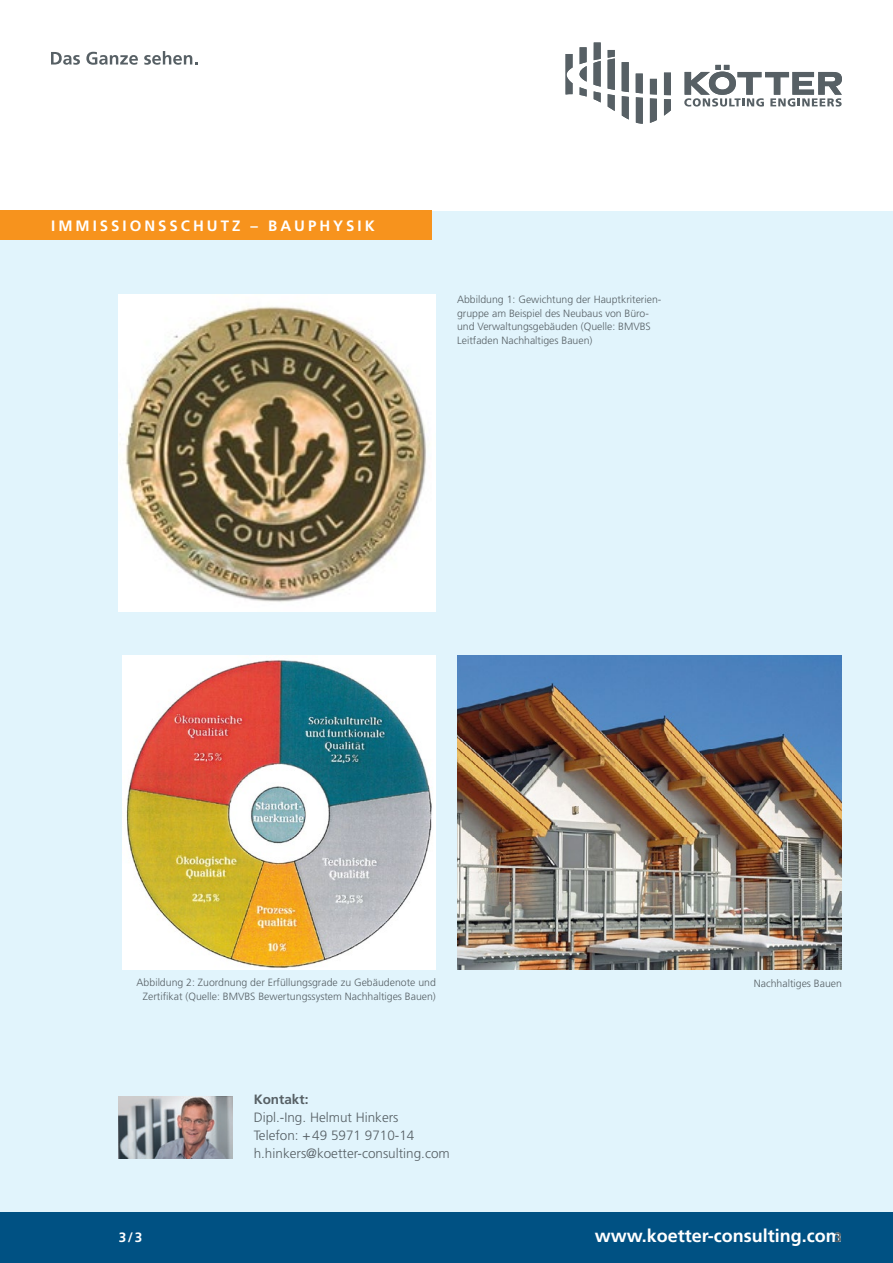
<style>
.page{position:relative;width:893px;height:1263px;background:#fff}
.page>*{position:absolute;margin:0;border:0;box-sizing:border-box;transform-origin:0 0}
.t1{font:700 18px "Frutiger LT Std";color:#fff}
.t2{font:700 15px "Frutiger LT Std";letter-spacing:.2em;color:#fff}
.t3{font:300 13.5px/18px "Frutiger LT Std";color:#576065}
.t4{font:700 13.5px "Frutiger LT Std";color:#576065}
.t5{font:700 13.5px "Frutiger LT Std";color:#fff}
.t6{font:300 10.5px/13.5px "Frutiger LT Std";color:#576065;text-align:right}
.s1{font-size:13.5px;color:#576065}
</style>
<div class="page">
<div style="left:0;top:210px;width:893px;height:1053px;background:#e1f4fc"></div>
<div style="left:0;top:1212px;width:893px;height:51px;background:#005183"></div>
<svg style="left:566px;top:43px;width:105px;height:81px"></svg>
<svg style="left:684px;top:65px;width:158px;height:42px"></svg>
<svg style="left:51px;top:52px;width:29px;height:13px"></svg>
<svg style="left:86px;top:52px;width:52px;height:13px"></svg>
<svg style="left:144px;top:51px;width:53px;height:14px"></svg>
<img style="left:119px;top:1096px;width:114px;height:62px">
<img style="left:119px;top:295px;width:317px;height:317px">
<img style="left:122px;top:655px;width:314px;height:314px">
<img style="left:457px;top:655px;width:385px;height:314px">
<div style="left:0;top:210px;width:432px;height:30px;background:#f7931d"></div>
<h2 class="t2" style="left:51px;top:217px;width:325px">IMMISSIONSSCHUTZ – BAUPHYSIK</h2>
<p class="t6" style="left:457px;top:293px;width:206px;text-align:left">Abbildung 1: Gewichtung der Hauptkriterien&shy;gruppe am Beispiel des Neubaus von Büro&shy;und Verwaltungsgebäuden (Quelle: BMVBS Leitfaden Nachhaltiges Bauen)</p>
<p class="t6" style="left:137px;top:976px;width:301px">Abbildung 2: Zuordnung der Erfüllungsgrade zu Gebäudenote und<br>Zertifikat (Quelle: BMVBS Bewertungssystem Nachhaltiges Bauen)</p>
<p class="t6" style="left:754px;top:976px;width:90px">Nachhaltiges Bauen</p>
<p class="t4" style="left:254px;top:1091px;width:56px">Kontakt:</p>
<p class="t3" style="left:254px;top:1109px;width:198px">Dipl.-Ing. Helmut Hinkers<br>Telefon: +49 5971 9710-14 h.hinkers@koetter-consulting.com</p>
<p class="t5" style="left:119px;top:1229px;width:25px">3/3</p>
<h1 class="t1" style="left:595px;top:1225px;width:249px">www.koetter-consulting.com<span class="s1">3</span></h1>
</div>
